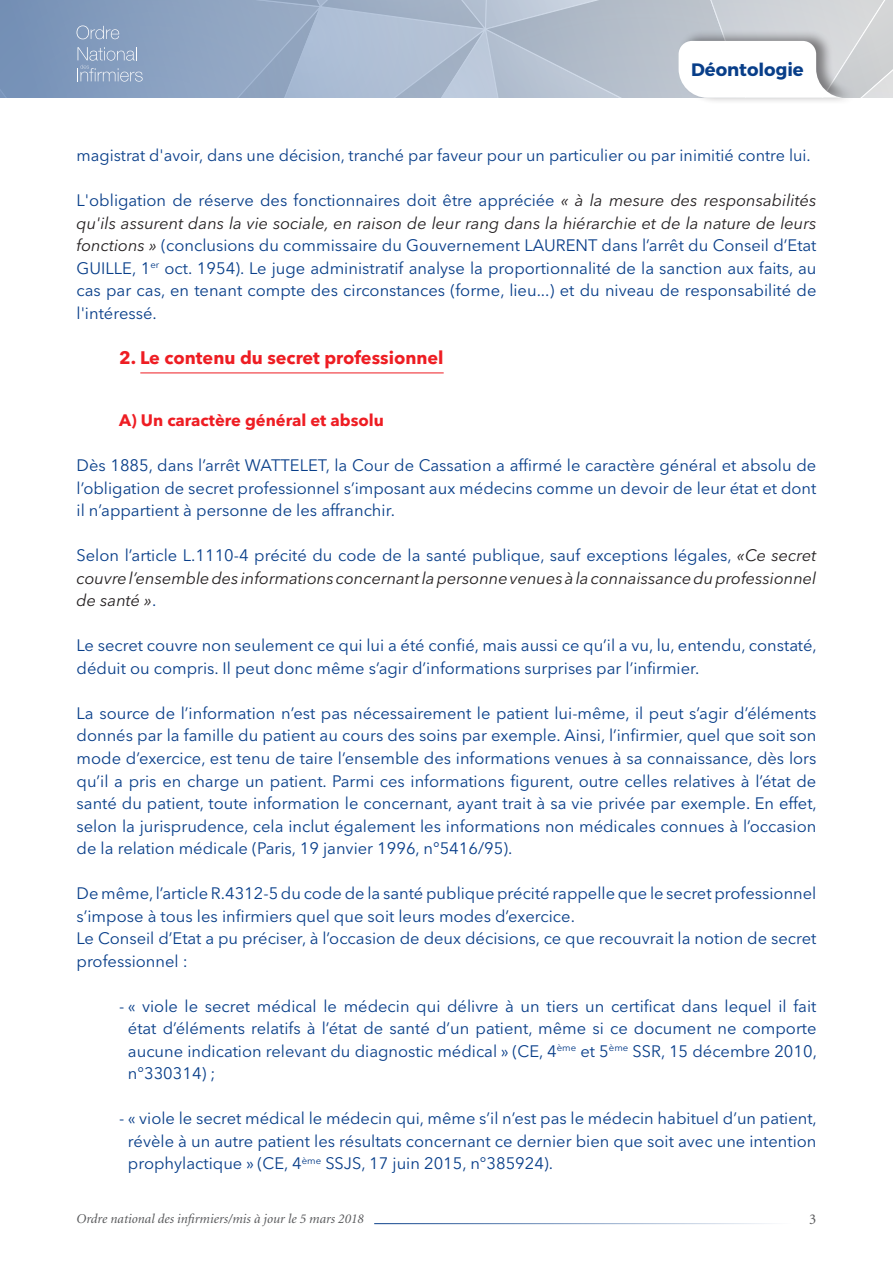
<style>
.page{position:relative;width:893px;height:1263px;background:#fff}
.page>*{position:absolute;margin:0;border:0;box-sizing:border-box;transform-origin:0 0}
.t1{font:700 18px "Avenir Next LT Pro";color:#ee1d23}
.t2{font:700 18px "Montserrat";color:#083e89}
.t3{font:16.5px/22.5px "Avenir Next LT Pro";color:#083e89;text-align:justify}
.t4{font:italic 16.5px/22.5px "Avenir Next LT Pro";color:#231f20;text-align:justify}
.t5{font:700 16.5px "Avenir Next LT Pro";color:#ee1d23}
.t6{font:15px "Minion";color:#57585a}
.t7{font:italic 13.5px "Minion";color:#57585a}
.s1{font-style:italic;color:#231f20}
.s2{font-style:normal;color:#083e89}
</style>
<div class="page">
<hr style="left:374px;top:1223px;width:417px;height:1px;background:#083e89">
<hr style="left:140px;top:372px;width:304px;height:1px;background:#ee1d23">
<div style="left:678px;top:30px;width:181px;height:75px;background:#231f20;opacity:.5"></div>
<svg style="left:0;top:0;width:893px;height:98px;background:#aebbce"></svg>
<p class="t2" style="left:691px;top:58px;width:114px">Déontologie</p>
<p class="t3" style="left:77px;top:144px;width:736px">magistrat d'avoir, dans une décision, tranché par faveur pour un particulier ou par inimitié contre lui.</p>
<p class="t3" style="left:77px;top:189px;width:741px">L'obligation de réserve des fonctionnaires doit être appréciée <span class="s1">« à la mesure des responsabilités qu'ils assurent dans la vie sociale, en raison de leur rang dans la hiérarchie et de la nature de leurs fonctions »</span> (conclusions du commissaire du Gouvernement LAURENT dans l’arrêt du Conseil d’Etat GUILLE, 1<sup>er</sup> oct. 1954). Le juge administratif analyse la proportionnalité de la sanction aux faits, au cas par cas, en tenant compte des circonstances (forme, lieu...) et du niveau de responsabilité de l'intéressé.</p>
<p class="t1" style="left:119px;top:347px;width:326px">2. Le contenu du secret professionnel</p>
<p class="t5" style="left:119px;top:410px;width:266px">A) Un caractère général et absolu</p>
<p class="t3" style="left:77px;top:454px;width:741px">Dès 1885, dans l’arrêt WATTELET, la Cour de Cassation a affirmé le caractère général et absolu de l’obligation de secret professionnel s’imposant aux médecins comme un devoir de leur état et dont il n’appartient à personne de les affranchir.</p>
<p class="t4" style="left:77px;top:544px;width:741px"><span class="s2">Selon l’article L.1110-4 précité du code de la santé publique, sauf exceptions légales,</span> «Ce secret couvre l’ensemble des informations concernant la personne venues à la connaissance du professionnel de santé »<span class="s2">.</span></p>
<p class="t3" style="left:77px;top:634px;width:742px">Le secret couvre non seulement ce qui lui a été confié, mais aussi ce qu’il a vu, lu, entendu, constaté, déduit ou compris. Il peut donc même s’agir d’informations surprises par l’infirmier.</p>
<p class="t3" style="left:77px;top:702px;width:742px">La source de l’information n’est pas nécessairement le patient lui-même, il peut s’agir d’éléments donnés par la famille du patient au cours des soins par exemple. Ainsi, l’infirmier, quel que soit son mode d’exercice, est tenu de taire l’ensemble des informations venues à sa connaissance, dès lors qu’il a pris en charge un patient. Parmi ces informations figurent, outre celles relatives à l’état de santé du patient, toute information le concernant, ayant trait à sa vie privée par exemple. En effet, selon la jurisprudence, cela inclut également les informations non médicales connues à l’occasion de la relation médicale (Paris, 19 janvier 1996, n°5416/95).</p>
<p class="t3" style="left:77px;top:882px;width:741px;text-align:left">De même, l’article R.4312-5 du code de la santé publique précité rappelle que le secret professionnel s’impose à tous les infirmiers quel que soit leurs modes d’exercice.<br>Le Conseil d’Etat a pu préciser, à l’occasion de deux décisions, ce que recouvrait la notion de secret professionnel :</p>
<p class="t3" style="left:128px;top:995px;width:690px;text-indent:-9px">- « viole le secret médical le médecin qui délivre à un tiers un certificat dans lequel il fait état d’éléments relatifs à l’état de santé d’un patient, même si ce document ne comporte aucune indication relevant du diagnostic médical » (CE, 4<sup>ème</sup> et 5<sup>ème</sup> SSR, 15 décembre 2010, n°330314) ;</p>
<p class="t3" style="left:128px;top:1107px;width:690px;text-indent:-9px">- « viole le secret médical le médecin qui, même s’il n’est pas le médecin habituel d’un patient, révèle à un autre patient les résultats concernant ce dernier bien que soit avec une intention prophylactique » (CE, 4<sup>ème</sup> SSJS, 17 juin 2015, n°385924).</p>
<p class="t7" style="left:77px;top:1212px;width:289px">Ordre national des infirmiers/mis à jour le 5 mars 2018</p>
<p class="t6" style="left:809px;top:1212px;width:9px">3</p>
</div>
